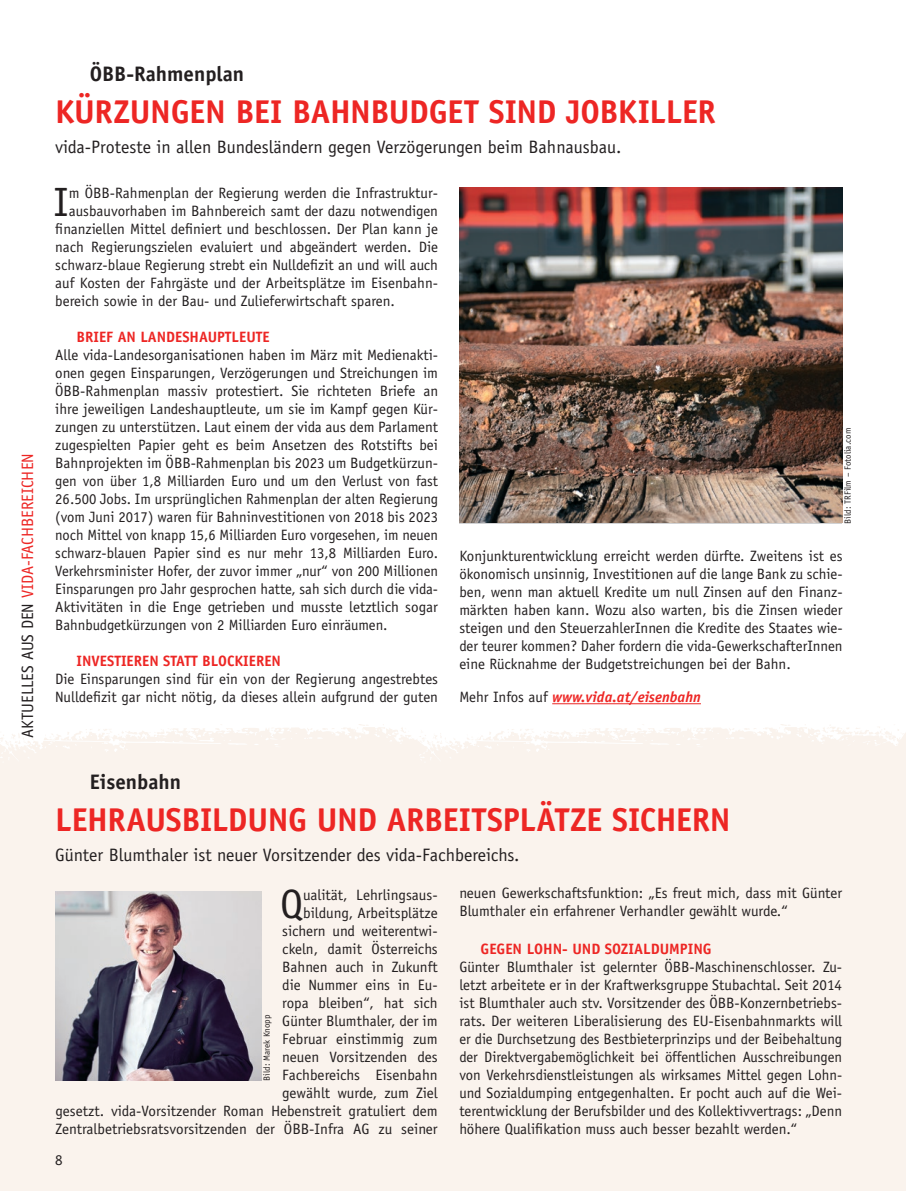
<style>
.page{position:relative;width:906px;height:1191px;background:#fff}
.page>*{position:absolute;margin:0;border:0;box-sizing:border-box;transform-origin:0 0}
.t1{font:40.95px "Officina Sans Std";color:#231f20}
.t2{font:700 33px "Officina Sans Std";letter-spacing:-.01em;color:#ed2624}
.t3{font:700 21px "Officina Sans Std";color:#231f20}
.t4{font:18px "Officina Sans Std";color:#231f20}
.t5{font:16.5px "Officina Sans Std";color:#ed2624}
.t6{font:15px/18px "Officina Sans Std";color:#231f20;text-align:justify}
.t7{font:700 15px "Officina Sans Std";color:#ed2624}
.t8{font:italic 700 15px "Officina Sans Std";color:#ed2624}
.t9{font:9px "Officina Sans Std";color:#231f20}
.s1{color:#231f20}
.s2{font-weight:400;font-style:normal;color:#231f20}
</style>
<div class="page">
<div style="left:0;top:724px;width:906px;height:467px;background:#faf3ed"></div>
<svg style="left:0;top:724px;width:906px;height:34px"></svg>
<hr style="left:552px;top:703px;width:149px;height:1px;background:#ed2624">
<hr style="left:905px;top:0;width:1px;height:582px;background:#faf3ed">
<img style="left:55px;top:891px;width:206px;height:189px">
<img style="left:459px;top:188px;width:383px;height:334px">
<p class="t5" style="left:18px;top:737px;width:286px;rotate:-90deg"><span class="s1">AKTUELLES AUS DEN</span> VIDA-FACHBEREICHEN</p>
<h3 class="t3" style="left:90px;top:61px;width:156px">ÖBB-Rahmenplan</h3>
<h2 class="t2" style="left:55px;top:91px;width:662px">KÜRZUNGEN BEI BAHNBUDGET SIND JOBKILLER</h2>
<p class="t4" style="left:55px;top:136px;width:565px">vida-Proteste in allen Bundesländern gegen Verzögerungen beim Bahnausbau.</p>
<h1 class="t1" style="left:54px;top:178px;width:17px">I</h1>
<p class="t6" style="left:69px;top:184px;width:371px">m ÖBB-Rahmenplan der Regierung werden die Infrastruktur-</p>
<p class="t6" style="left:69px;top:202px;width:371px">ausbauvorhaben im Bahnbereich samt der dazu notwendigen</p>
<p class="t6" style="left:55px;top:220px;width:384px">finanziellen Mittel definiert und beschlossen. Der Plan kann je</p>
<p class="t6" style="left:55px;top:238px;width:384px">nach Regierungszielen evaluiert und abgeändert werden. Die</p>
<p class="t6" style="left:55px;top:256px;width:384px">schwarz-blaue Regierung strebt ein Nulldefizit an und will auch</p>
<p class="t6" style="left:55px;top:274px;width:384px">auf Kosten der Fahrgäste und der Arbeitsplätze im Eisenbahn-</p>
<p class="t6" style="left:55px;top:292px;width:339px">bereich sowie in der Bau- und Zulieferwirtschaft sparen.</p>
<p class="t7" style="left:77px;top:328px;width:195px">BRIEF AN LANDESHAUPTLEUTE</p>
<p class="t6" style="left:55px;top:346px;width:384px">Alle vida-Landesorganisationen haben im März mit Medienakti&shy;onen gegen Einsparungen, Verzögerungen und Streichungen im ÖBB-Rahmenplan massiv protestiert. Sie richteten Briefe an ihre jeweiligen Landeshauptleute, um sie im Kampf gegen Kür&shy;zungen zu unterstützen. Laut einem der vida aus dem Parlament zugespielten Papier geht es beim Ansetzen des Rotstifts bei Bahnprojekten im ÖBB-Rahmenplan bis 2023 um Budgetkürzun&shy;gen von über 1,8 Milliarden Euro und um den Verlust von fast</p>
<p class="t6" style="left:55px;top:490px;width:384px;text-align:left">26. 500 Jobs. Im ursprünglichen Rahmenplan der alten Regierung (vom Juni 2017) waren für Bahninvestitionen von 2018 bis 2023 noch Mittel von knapp 15,6 Milliarden Euro vorgesehen, im neuen schwarz-blauen Papier sind es nur mehr 13,8 Milliarden Euro.<br>Verkehrsminister Hofer, der zuvor immer „nur“ von 200 Millionen Einsparungen pro Jahr gesprochen hatte, sah sich durch die vida-Aktivitäten in die Enge getrieben und musste letztlich sogar Bahnbudgetkürzungen von 2 Milliarden Euro einräumen.</p>
<p class="t7" style="left:77px;top:652px;width:206px">INVESTIEREN STATT BLOCKIEREN</p>
<p class="t6" style="left:55px;top:670px;width:384px">Die Einsparungen sind für ein von der Regierung angestrebtes<br>Nulldefizit gar nicht nötig, da dieses allein aufgrund der guten</p>
<p class="t9" style="left:842px;top:523px;width:97px;rotate:-90deg">Bild: TRFilm – Fotolia. com</p>
<p class="t6" style="left:459px;top:547px;width:385px">Konjunkturentwicklung erreicht werden dürfte. Zweitens ist es ökonomisch unsinnig, Investitionen auf die lange Bank zu schie&shy;ben, wenn man aktuell Kredite um null Zinsen auf den Finanz&shy;märkten haben kann. Wozu also warten, bis die Zinsen wieder steigen und den SteuerzahlerInnen die Kredite des Staates wie&shy;der teurer kommen? Daher fordern die vida-GewerkschafterInnen eine Rücknahme der Budgetstreichungen bei der Bahn.</p>
<p class="t8" style="left:459px;top:688px;width:243px"><span class="s2">Mehr Infos auf</span> www.vida.at/eisenbahn</p>
<h3 class="t3" style="left:90px;top:769px;width:93px">Eisenbahn</h3>
<h2 class="t2" style="left:55px;top:799px;width:677px">LEHRAUSBILDUNG UND ARBEITSPLÄTZE SICHERN</h2>
<p class="t4" style="left:55px;top:844px;width:463px">Günter Blumthaler ist neuer Vorsitzender des vida-Fachbereichs.</p>
<p class="t6" style="left:56px;top:886px;width:383px;text-align:right">ualität, Lehrlingsaus-<br>bildung, Arbeitsplätze<br>sichern und weiterentwi-<br>ckeln, damit Österreichs<br>Bahnen auch in Zukunft<br>die Nummer eins in Eu-<br>ropa bleiben“, hat sich<br>Günter Blumthaler, der im<br>Februar einstimmig zum<br>neuen Vorsitzenden des<br>Fachbereichs Eisenbahn<br>gewählt wurde, zum Ziel<br>gesetzt. vida-Vorsitzender Roman Hebenstreit gratuliert dem<br>Zentralbetriebsratsvorsitzenden der ÖBB-Infra AG zu seiner</p>
<h1 class="t1" style="left:280px;top:880px;width:25px">Q</h1>
<p class="t9" style="left:261px;top:1080px;width:67px;rotate:-90deg">Bild: Marek Knopp</p>
<p class="t6" style="left:55px;top:1150px;width:9px">8</p>
<p class="t6" style="left:459px;top:883px;width:384px">neuen Gewerkschaftsfunktion: „Es freut mich, dass mit Günter<br>Blumthaler ein erfahrener Verhandler gewählt wurde.“</p>
<p class="t7" style="left:480px;top:940px;width:232px">GEGEN LOHN- UND SOZIALDUMPING</p>
<p class="t6" style="left:459px;top:958px;width:384px">Günter Blumthaler ist gelernter ÖBB-Maschinenschlosser. Zu&shy;letzt arbeitete er in der Kraftwerksgruppe Stubachtal. Seit 2014 ist Blumthaler auch stv. Vorsitzender des ÖBB-Konzernbetriebs&shy;rats. Der weiteren Liberalisierung des EU-Eisenbahnmarkts will er die Durchsetzung des Bestbieterprinzips und der Beibehaltung der Direktvergabemöglichkeit bei öffentlichen Ausschreibungen von Verkehrsdienstleistungen als wirksames Mittel gegen Lohn&shy;und Sozialdumping entgegenhalten. Er pocht auch auf die Wei&shy;terentwicklung der Berufsbilder und des Kollektivvertrags: „Denn höhere Qualifikation muss auch besser bezahlt werden.“</p>
</div>
